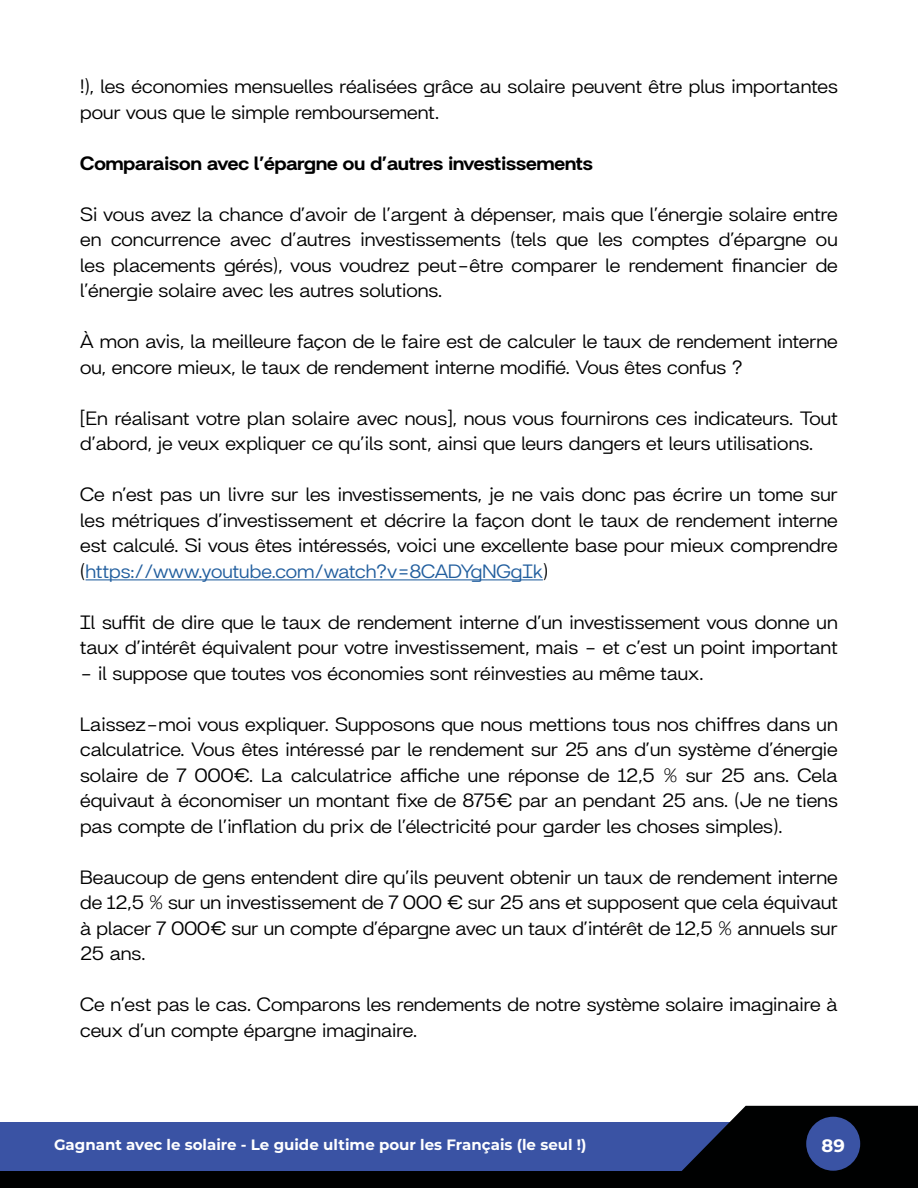
<style>
.page{position:relative;width:918px;height:1188px;background:#fff}
.page>*{position:absolute;margin:0;border:0;box-sizing:border-box;transform-origin:0 0}
.t1{font:21px/25.5px "Britanica";color:#000}
.t2{font:900 21px "Britanica";color:#000}
.t3{font:700 18px "Montserrat";color:#fff}
.t4{font:700 15px "Montserrat";color:#fff}
.s1{color:#215e9e}
</style>
<div class="page">
<div style="left:0;top:1122px;width:914px;height:66px;background:#3a53a4"></div>
<svg style="left:682px;top:1106px;width:236px;height:82px;background:#12151b"></svg>
<div style="left:806px;top:1117px;width:54px;height:54px;background:#3a53a4;border-radius:50%"></div>
<div style="left:0;top:1171px;width:718px;height:17px;background:#000101"></div>
<hr style="left:86px;top:579px;width:457px;height:1px;background:#215e9e">
<p class="t1" style="left:80px;top:74px;width:759px">!), les économies mensuelles réalisées grâce au solaire peuvent être plus importantes pour vous que le simple remboursement.</p>
<p class="t2" style="left:80px;top:152px;width:514px">Comparaison avec l’épargne ou d’autres investissements</p>
<p class="t1" style="left:80px;top:201px;width:759px;text-align:justify">Si vous avez la chance d’avoir de l’argent à dépenser, mais que l’énergie solaire entre en concurrence avec d’autres investissements (tels que les comptes d’épargne ou les placements gérés), vous voudrez peut-être comparer le rendement financier de l’énergie solaire avec les autres solutions.</p>
<p class="t1" style="left:80px;top:328px;width:759px">À mon avis, la meilleure façon de le faire est de calculer le taux de rendement interne ou, encore mieux, le taux de rendement interne modifié. Vous êtes confus ?</p>
<p class="t1" style="left:80px;top:405px;width:759px">[En réalisant votre plan solaire avec nous], nous vous fournirons ces indicateurs. Tout d’abord, je veux expliquer ce qu’ils sont, ainsi que leurs dangers et leurs utilisations.</p>
<p class="t1" style="left:80px;top:481px;width:759px;text-align:justify">Ce n’est pas un livre sur les investissements, je ne vais donc pas écrire un tome sur les métriques d’investissement et décrire la façon dont le taux de rendement interne est calculé. Si vous êtes intéressés, voici une excellente base pour mieux comprendre (<span class="s1">https://www.youtube.com/watch?v=8CADYgNGgIk</span>)</p>
<p class="t1" style="left:80px;top:609px;width:759px">Il suffit de dire que le taux de rendement interne d’un investissement vous donne un taux d’intérêt équivalent pour votre investissement, mais - et c’est un point important</p>
<p class="t1" style="left:80px;top:660px;width:625px">- il suppose que toutes vos économies sont réinvesties au même taux.</p>
<p class="t1" style="left:80px;top:711px;width:759px;text-align:justify">Laissez-moi vous expliquer. Supposons que nous mettions tous nos chiffres dans un calculatrice. Vous êtes intéressé par le rendement sur 25 ans d’un système d’énergie solaire de 7 000€. La calculatrice affiche une réponse de 12,5 % sur 25 ans. Cela équivaut à économiser un montant fixe de 875€ par an pendant 25 ans. (Je ne tiens pas compte de l’inflation du prix de l’électricité pour garder les choses simples).</p>
<p class="t1" style="left:80px;top:864px;width:759px;text-align:justify">Beaucoup de gens entendent dire qu’ils peuvent obtenir un taux de rendement interne de 12,5 % sur un investissement de 7 000 € sur 25 ans et supposent que cela équivaut à placer 7 000€ sur un compte d’épargne avec un taux d’intérêt de 12,5 % annuels sur 25 ans.</p>
<p class="t1" style="left:80px;top:991px;width:759px">Ce n’est pas le cas. Comparons les rendements de notre système solaire imaginaire à ceux d’un compte épargne imaginaire.</p>
<p class="t4" style="left:54px;top:1134px;width:534px">Gagnant avec le solaire - Le guide ultime pour les Français (le seul !)</p>
<p class="t3" style="left:822px;top:1133px;width:25px">89</p>
</div>
